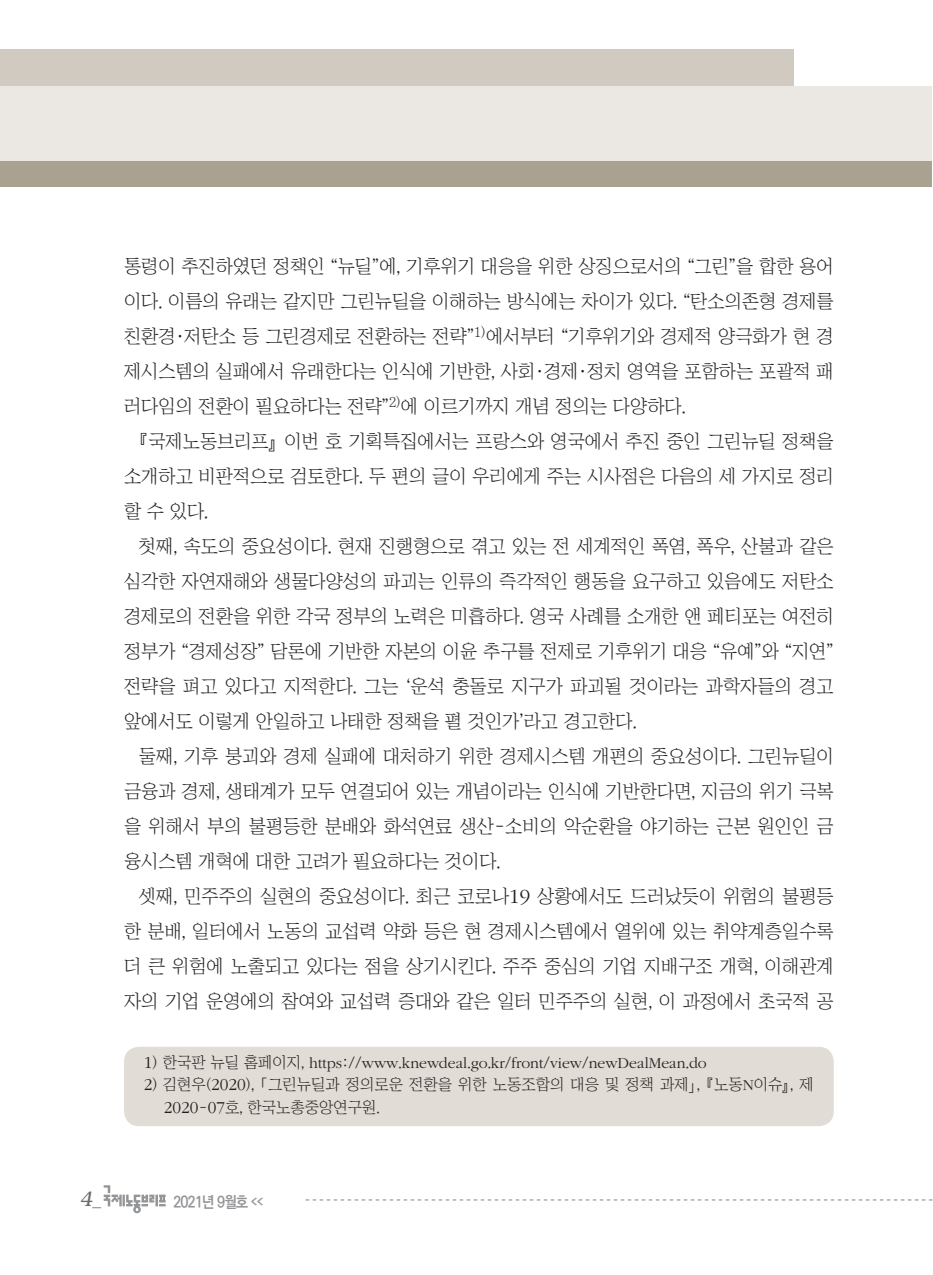
<style>
.page{position:relative;width:933px;height:1275px;background:#fff}
.page>*{position:absolute;margin:0;border:0;box-sizing:border-box;transform-origin:0 0}
.t1{font:italic 300 21px "Bookman";color:#6c6d70}
.본문{font:18.9px/35px "Chosunilbo NM";color:#231f20;text-align:justify}
.각주{font:15.75px/22.8px "Chosunilbo NM";color:#231f20}
.각주-2{font:300 15.75px "ITC Garamond Std";color:#231f20}
.t2{font:700 15.75px "Ko Pub Dotum";letter-spacing:-.055em;color:#939598;scale:.9 1}
.s1{font-family:"ITC Garamond Std";font-weight:300;font-size:20.82px}
.s2{font-size:17.32px}
.s3{font-family:"Chosunilbo NM";font-weight:400}
.s4{font-family:"ITC Garamond Std";font-weight:300;font-size:17.32px}
.s5{font-family:"ITC Garamond Std";font-weight:300}
.s6{font-family:"Helvetica";font-weight:400;font-style:normal;font-size:17.5px}
.s7{font-size:7.88px}
</style>
<div class="page">
<svg style="left:306px;top:1199px;width:626px;height:1px"></svg>
<div style="left:0;top:50px;width:794px;height:49px;background:#d0cac1"></div>
<div style="left:0;top:86px;width:932px;height:76px;background:#ebe8e3"></div>
<div style="left:0;top:161px;width:932px;height:26px;background:#aaa291"></div>
<svg style="left:104px;top:1185px;width:62px;height:28px"></svg>
<div style="left:124px;top:1047px;width:709px;height:79px;background:#e1dcd5;border-radius:15px"></div>
<p class="본문" style="left:124px;top:249px;width:711px">통령이 추진하였던 정책인 “뉴딜”에, 기후위기 대응을 위한 상징으로서의 “그린”을 합한 용어 이다. 이름의 유래는 같지만 그린뉴딜을 이해하는 방식에는 차이가 있다. “탄소의존형 경제를 친환경·저탄소 등 그린경제로 전환하는 전략”<sup>1)</sup>에서부터 “기후위기와 경제적 양극화가 현 경 제시스템의 실패에서 유래한다는 인식에 기반한, 사회·경제·정치 영역을 포함하는 포괄적 패 러다임의 전환이 필요하다는 전략”<sup>2)</sup>에 이르기까지 개념 정의는 다양하다.</p>
<p class="본문" style="left:124px;top:424px;width:711px">『국제노동브리프』이번 호 기획특집에서는 프랑스와 영국에서 추진 중인 그린뉴딜 정책을 소개하고 비판적으로 검토한다. 두 편의 글이 우리에게 주는 시사점은 다음의 세 가지로 정리 할 수 있다.</p>
<p class="본문" style="left:124px;top:529px;width:711px;text-indent:15px">첫째, 속도의 중요성이다. 현재 진행형으로 겪고 있는 전 세계적인 폭염, 폭우, 산불과 같은 심각한 자연재해와 생물다양성의 파괴는 인류의 즉각적인 행동을 요구하고 있음에도 저탄소 경제로의 전환을 위한 각국 정부의 노력은 미흡하다. 영국 사례를 소개한 앤 페티포는 여전히 정부가 “경제성장” 담론에 기반한 자본의 이윤 추구를 전제로 기후위기 대응 “유예”와 “지연” 전략을 펴고 있다고 지적한다. 그는 ‘운석 충돌로 지구가 파괴될 것이라는 과학자들의 경고 앞에서도 이렇게 안일하고 나태한 정책을 펼 것인가’라고 경고한다.</p>
<p class="본문" style="left:124px;top:739px;width:711px;text-indent:15px">둘째, 기후 붕괴와 경제 실패에 대처하기 위한 경제시스템 개편의 중요성이다. 그린뉴딜이 금융과 경제, 생태계가 모두 연결되어 있는 개념이라는 인식에 기반한다면, 지금의 위기 극복 을 위해서 부의 불평등한 분배와 화석연료 생산-소비의 악순환을 야기하는 근본 원인인 금 융시스템 개혁에 대한 고려가 필요하다는 것이다.</p>
<p class="본문" style="left:124px;top:879px;width:711px;text-indent:15px">셋째, 민주주의 실현의 중요성이다. 최근 코로나<span class="s1">19</span> 상황에서도 드러났듯이 위험의 불평등 한 분배, 일터에서 노동의 교섭력 약화 등은 현 경제시스템에서 열위에 있는 취약계층일수록 더 큰 위험에 노출되고 있다는 점을 상기시킨다. 주주 중심의 기업 지배구조 개혁, 이해관계 자의 기업 운영에의 참여와 교섭력 증대와 같은 일터 민주주의 실현, 이 과정에서 초국적 공</p>
<p class="각주-2" style="left:144px;top:1054px;width:564px"><span class="s2">1</span><span class="s3">) 한국판 뉴딜 홈페이지,</span> https<span class="s3">://</span>www<span class="s3">.</span>knewdeal<span class="s3">.</span>go<span class="s3">.</span>kr<span class="s3">/</span>front<span class="s3">/</span>view<span class="s3">/</span>newDealMean<span class="s3">.</span>do</p>
<p class="각주" style="left:164px;top:1073px;width:651px;text-indent:-20px"><span class="s4">2</span>) 김현우(<span class="s4">2020</span>), 「그린뉴딜과 정의로운 전환을 위한 노동조합의 대응 및 정책 과제」, 『노동<span class="s5">N</span>이슈』, 제<br><span class="s4">2020</span>-<span class="s4">07</span>호, 한국노총중앙연구원.</p>
<p class="t1" style="left:79px;top:1187px;width:23px">4<span class="s6">_</span></p>
<p class="t2" style="left:173px;top:1194px;width:101px">2021년 9월호 <span class="s7">&lt;&lt;</span></p>
</div>
